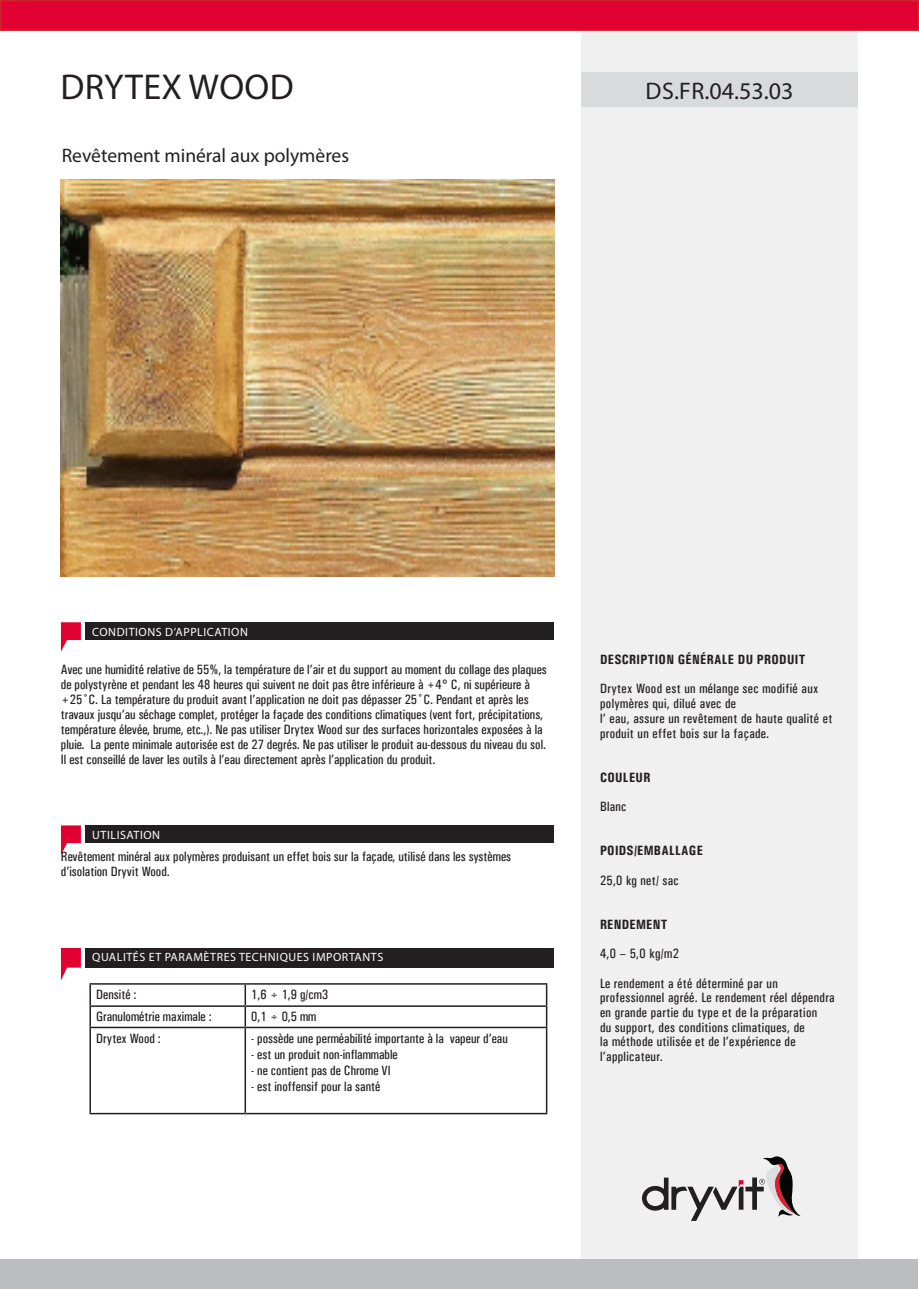
<style>
.page{position:relative;width:919px;height:1289px;background:#fff}
.page>*{position:absolute;margin:0;border:0;box-sizing:border-box;transform-origin:0 0}
.t1{font:36px "Myriad Pro";letter-spacing:.01em;color:#231f20}
.t2{font:24px "Myriad Pro";color:#231f20}
.t3{font:19.5px "Myriad Pro";color:#231f20}
.t4{font:13.5px/15px "Univers Condensed";color:#231f20}
.t5{font:13.5px/14.7px "Univers Condensed";letter-spacing:.025em;color:#231f20}
.t6{font:700 13.5px "Univers Condensed";letter-spacing:.025em;color:#231f20}
.t7{font:13.5px "Univers Condensed";letter-spacing:.02em;color:#231f20}
.t8{font:12px "Myriad Pro";letter-spacing:.045em;color:#fff}
</style>
<div class="page">
<div style="left:581px;top:1px;width:277px;height:1287px;background:#f0f0f1"></div>
<div style="left:1px;top:1px;width:917px;height:29px;background:#e00031"></div>
<div style="left:0;top:0;width:918px;height:31px;border:2px solid #d1232a"></div>
<div style="left:1px;top:1258px;width:917px;height:30px;background:#bcbdc0"></div>
<div style="left:581px;top:72px;width:277px;height:35px;background:#d9dadc"></div>
<img style="left:61px;top:180px;width:493px;height:396px">
<div style="left:85px;top:948px;width:469px;height:19px;background:#231f20"></div>
<svg style="left:61px;top:948px;width:20px;height:32px"></svg>
<div style="left:85px;top:622px;width:469px;height:18px;background:#231f20"></div>
<svg style="left:61px;top:622px;width:20px;height:29px"></svg>
<div style="left:85px;top:825px;width:469px;height:18px;background:#231f20"></div>
<svg style="left:61px;top:825px;width:20px;height:29px"></svg>
<hr style="left:89px;top:983px;width:156px;height:1px;background:#231f20">
<hr style="left:89px;top:984px;width:2px;height:21px;background:#231f20">
<hr style="left:245px;top:983px;width:302px;height:1px;background:#231f20">
<hr style="left:244px;top:984px;width:2px;height:21px;background:#231f20">
<hr style="left:89px;top:1005px;width:156px;height:1px;background:#231f20">
<hr style="left:89px;top:1006px;width:2px;height:20px;background:#231f20">
<hr style="left:245px;top:1005px;width:302px;height:1px;background:#231f20">
<hr style="left:244px;top:1006px;width:2px;height:20px;background:#231f20">
<svg style="left:546px;top:984px;width:1px;height:42px"></svg>
<hr style="left:89px;top:1026px;width:156px;height:2px;background:#231f20">
<hr style="left:89px;top:1028px;width:2px;height:84px;background:#231f20">
<hr style="left:245px;top:1026px;width:302px;height:2px;background:#231f20">
<hr style="left:244px;top:1028px;width:2px;height:84px;background:#231f20">
<hr style="left:546px;top:1028px;width:1px;height:84px;background:#231f20">
<hr style="left:89px;top:1112px;width:156px;height:2px;background:#231f20">
<hr style="left:245px;top:1112px;width:302px;height:2px;background:#231f20">
<svg style="left:642px;top:1156px;width:158px;height:64px"></svg>
<p class="t1" style="left:61px;top:65px;width:235px">DRYTEX WOOD</p>
<p class="t3" style="left:62px;top:143px;width:289px">Revêtement minéral aux polymères</p>
<p class="t2" style="left:645px;top:76px;width:149px">DS.FR.04.53.03</p>
<p class="t8" style="left:92px;top:624px;width:157px">CONDITIONS D’APPLICATION</p>
<p class="t4" style="left:61px;top:661px;width:487px">Avec une humidité relative de 55%, la température de l’air et du support au moment du collage des plaques de polystyrène et pendant les 48 heures qui suivent ne doit pas être inférieure à +4° C, ni supérieure à +25˚C. La température du produit avant l’application ne doit pas dépasser 25˚C. Pendant et après les travaux jusqu’au séchage complet, protéger la façade des conditions climatiques (vent fort, précipitations, température élevée, brume, etc.,). Ne pas utiliser Drytex Wood sur des surfaces horizontales exposées à la pluie. La pente minimale autorisée est de 27 degrés. Ne pas utiliser le produit au-dessous du niveau du sol.<br>Il est conseillé de laver les outils à l’eau directement après l’application du produit.</p>
<p class="t8" style="left:92px;top:827px;width:69px">UTILISATION</p>
<p class="t4" style="left:61px;top:848px;width:452px">Revêtement minéral aux polymères produisant un effet bois sur la façade, utilisé dans les systèmes d’isolation Dryvit Wood.</p>
<p class="t8" style="left:92px;top:949px;width:292px">QUALITÉS ET PARAMÈTRES TECHNIQUES IMPORTANTS</p>
<p class="t4" style="left:96px;top:987px;width:42px">Densité :</p>
<p class="t4" style="left:251px;top:987px;width:78px">1,6 ÷ 1,9 g/cm3</p>
<p class="t4" style="left:96px;top:1009px;width:117px">Granulométrie maximale :</p>
<p class="t4" style="left:251px;top:1009px;width:67px">0,1 ÷ 0,5 mm</p>
<p class="t4" style="left:96px;top:1030px;width:66px">Drytex Wood :</p>
<p class="t4" style="left:251px;top:1030px;width:258px">- possède une perméabilité importante à la vapeur d’eau</p>
<p class="t4" style="left:251px;top:1046px;width:148px">- est un produit non-inflammable</p>
<p class="t4" style="left:251px;top:1063px;width:141px">- ne contient pas de Chrome VI</p>
<p class="t4" style="left:251px;top:1079px;width:130px">- est inoffensif pour la santé</p>
<p class="t6" style="left:600px;top:651px;width:207px">DESCRIPTION GÉNÉRALE DU PRODUIT</p>
<p class="t5" style="left:600px;top:681px;width:220px">Drytex Wood est un mélange sec modifié aux polymères qui, dilué avec de</p>
<p class="t5" style="left:600px;top:711px;width:234px">l’ eau, assure un revêtement de haute qualité et produit un effet bois sur la façade.</p>
<p class="t6" style="left:600px;top:768px;width:52px">COULEUR</p>
<p class="t4" style="left:600px;top:799px;width:28px">Blanc</p>
<p class="t6" style="left:600px;top:842px;width:104px">POIDS/EMBALLAGE</p>
<p class="t7" style="left:600px;top:872px;width:80px">25,0 kg net/ sac</p>
<p class="t6" style="left:600px;top:915px;width:69px">RENDEMENT</p>
<p class="t4" style="left:600px;top:946px;width:80px">4,0 – 5,0 kg/m2</p>
<p class="t5" style="left:600px;top:975px;width:236px">Le rendement a été déterminé par un professionnel agréé. Le rendement réel dépendra en grande partie du type et de la préparation<br>du support, des conditions climatiques, de<br>la méthode utilisée et de l’expérience de l’applicateur.</p>
</div>
